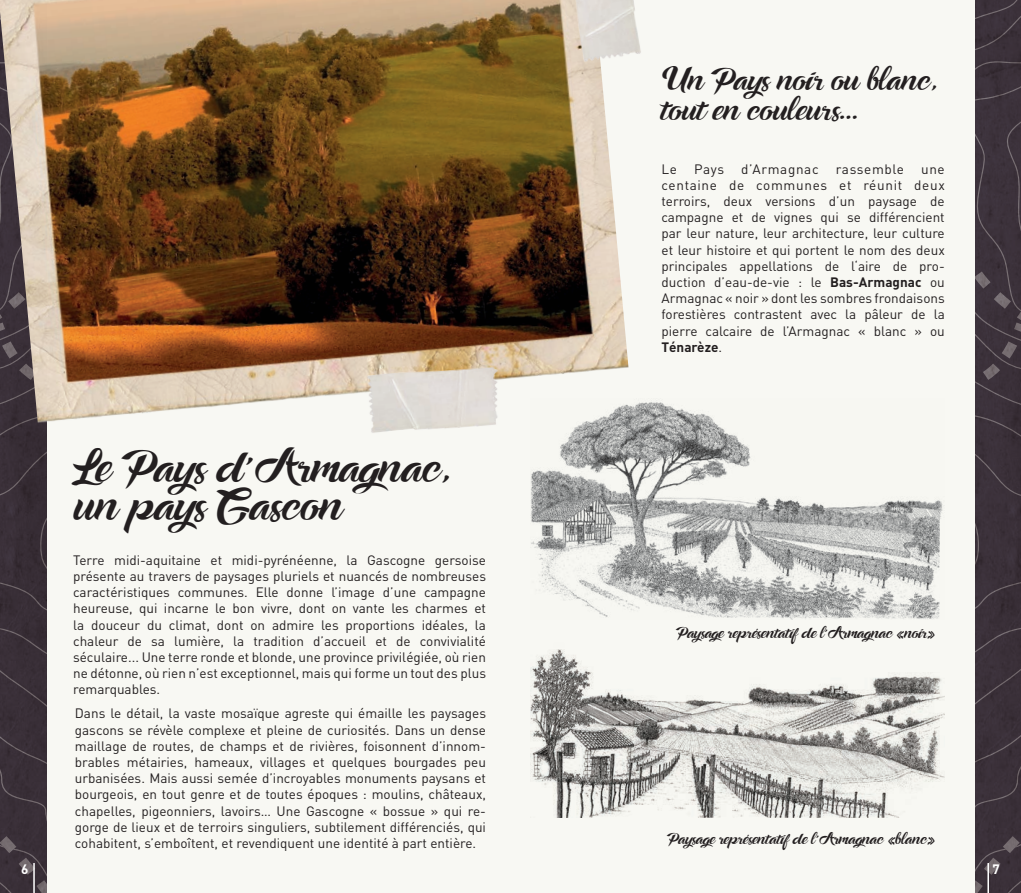
<style>
.page{position:relative;width:1021px;height:893px;background:#fff}
.page>*{position:absolute;margin:0;border:0;box-sizing:border-box;transform-origin:0 0}
.t1{font:39px/37.5px "Ampera";color:#231f20}
.t2{font:27px/30px "Ampera";color:#231f20}
.t3{font:13.5px/16.2px "DIN";color:#231f20;text-align:justify}
.t4{font:13.5px "Ampera";color:#231f20}
.t5{font:13.5px "DIN";letter-spacing:.05em;color:#231f20}
.t6{font:700 13.5px "DIN";color:#fff}
.s1{font-weight:700}
</style>
<div class="page">
<img style="left:974px;top:0;width:46px;height:893px">
<img style="left:0;top:446px;width:47px;height:447px">
<div style="left:47px;top:0;width:927px;height:893px;background:#f8f8f3"></div>
<hr style="left:33px;top:863px;width:2px;height:30px;background:#fff">
<hr style="left:987px;top:863px;width:1px;height:30px;background:#fff">
<img style="left:0;top:0;width:629px;height:446px">
<img style="left:530px;top:399px;width:413px;height:198px">
<img style="left:530px;top:597px;width:414px;height:221px">
<img style="left:358px;top:353px;width:155px;height:87px">
<img style="left:564px;top:0;width:77px;height:70px">
<p class="t6" style="left:21px;top:860px;width:9px">6</p>
<h1 class="t1" style="left:75px;top:450px;width:376px">Le Pays d’Armagnac, un pays Gascon</h1>
<p class="t3" style="left:73px;top:552px;width:414px">Terre midi-aquitaine et midi-pyrénéenne, la Gascogne gersoise présente au travers de paysages pluriels et nuancés de nombreuses caractéristiques communes. Elle donne l’image d’une campagne heureuse, qui incarne le bon vivre, dont on vante les charmes et la douceur du climat, dont on admire les proportions idéales, la chaleur de sa lumière, la tradition d’accueil et de convivialité séculaire... Une terre ronde et blonde, une province privilégiée, où rien ne détonne, où rien n’est exceptionnel, mais qui forme un tout des plus remarquables.</p>
<p class="t3" style="left:75px;top:705px;width:412px">Dans le détail, la vaste mosaïque agreste qui émaille les paysages gascons se révèle complexe et pleine de curiosités. Dans un dense maillage de routes, de champs et de rivières, foisonnent d’innom&shy;brables métairies, hameaux, villages et quelques bourgades peu urbanisées. Mais aussi semée d’incroyables monuments paysans et bourgeois, en tout genre et de toutes époques : moulins, châteaux, chapelles, pigeonniers, lavoirs… Une Gascogne « bossue » qui re&shy;gorge de lieux et de terroirs singuliers, subtilement différenciés, qui cohabitent, s’emboîtent, et revendiquent une identité à part entière.</p>
<h2 class="t2" style="left:661px;top:66px;width:277px">Un Pays noir ou blanc, tout en couleurs…</h2>
<p class="t3" style="left:661px;top:160px;width:17px">Le</p>
<p class="t3" style="left:694px;top:160px;width:32px">Pays</p>
<p class="t5" style="left:741px;top:160px;width:79px">d’Armagnac</p>
<p class="t5" style="left:835px;top:160px;width:70px">rassemble</p>
<p class="t3" style="left:661px;top:160px;width:285px;text-indent:259px">une centaine de communes et réunit deux terroirs, deux versions d’un paysage de campagne et de vignes qui se différencient par leur nature, leur architecture, leur culture et leur histoire et qui portent le nom des deux principales appellations de l‘aire de pro&shy;duction d’eau-de-vie : le <span class="s1">Bas-Armagnac</span> ou Armagnac « noir » dont les sombres frondaisons forestières contrastent avec la pâleur de la pierre calcaire de l’Armagnac « blanc » ou <span class="s1">Ténarèze</span>.</p>
<p class="t4" style="left:676px;top:622px;width:260px">Paysage représentatif de l’Armagnac «noir»</p>
<p class="t4" style="left:667px;top:828px;width:269px">Paysage représentatif de l’Armagnac «blanc»</p>
<p class="t6" style="left:992px;top:860px;width:9px">7</p>
</div>
